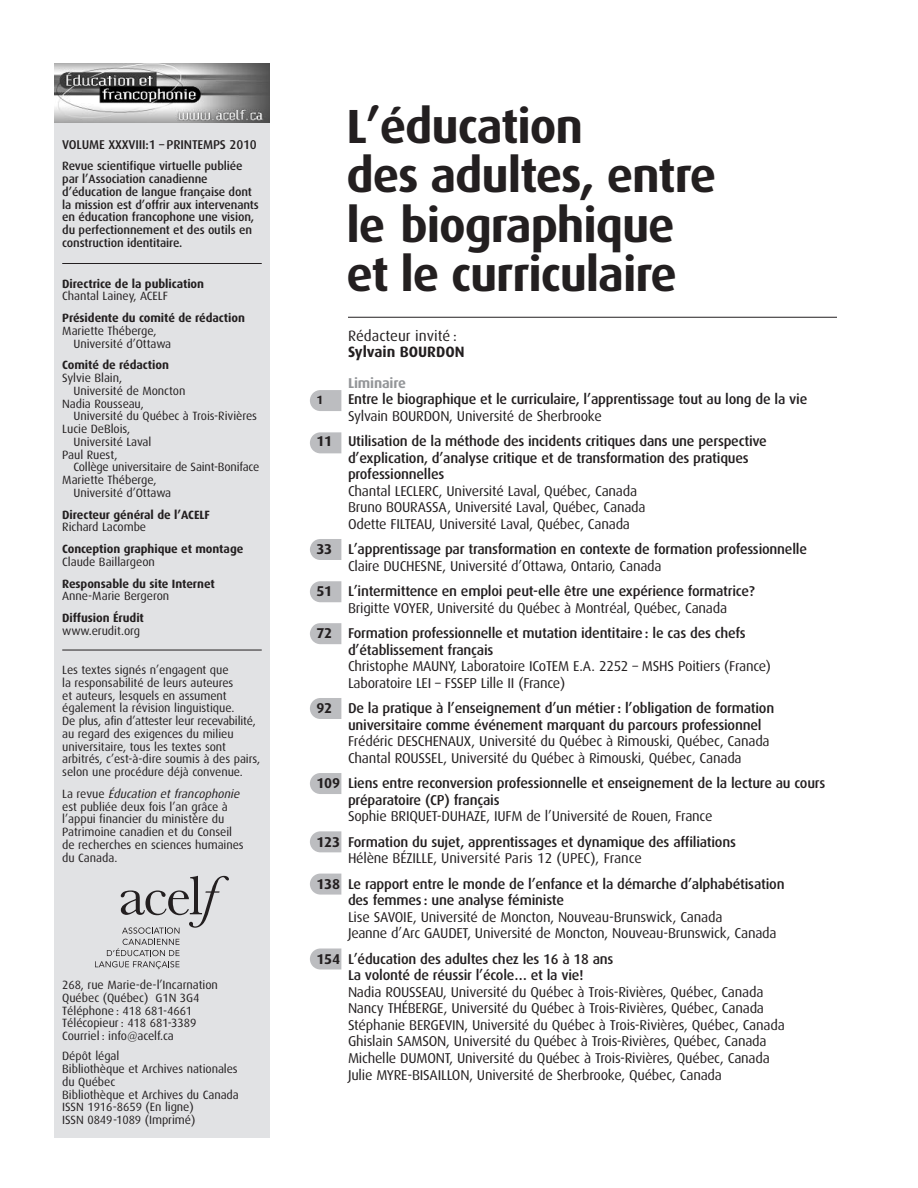
<style>
.page{position:relative;width:918px;height:1188px;background:#fff}
.page>*{position:absolute;margin:0;border:0;box-sizing:border-box;transform-origin:0 0}
.t1{font:700 48px/49.5px "Dax";letter-spacing:-.025em;color:#231f20}
.t2{font:15px "Dax";color:#231f20}
.t3{font:700 15px "Dax";color:#231f20}
.t4{font:500 14.25px/16.5px "Dax";letter-spacing:-.015em;color:#231f20}
.t5{font:14.25px/16.5px "Dax";letter-spacing:-.015em;color:#231f20}
.t6{font:700 14.25px "Dax";letter-spacing:-.01em;color:#939598}
.t7{font:500 12.75px "Dax";letter-spacing:-.01em;color:#231f20}
.t8{font:12px/12.8px "Dax";letter-spacing:-.005em;color:#231f20}
.t9{font:500 12px/12.8px "Dax";letter-spacing:-.01em;color:#231f20}
.t10{font:700 12px "Dax";letter-spacing:-.005em;color:#231f20}
.s1{font-style:italic}
.s2{font-weight:400}
.s3{font-weight:700}
</style>
<div class="page">
<svg style="left:310px;top:432px;width:31px;height:21px"></svg>
<svg style="left:310px;top:390px;width:31px;height:21px"></svg>
<svg style="left:310px;top:539px;width:31px;height:21px"></svg>
<svg style="left:310px;top:581px;width:31px;height:21px"></svg>
<svg style="left:310px;top:623px;width:31px;height:21px"></svg>
<svg style="left:310px;top:698px;width:31px;height:21px"></svg>
<svg style="left:310px;top:773px;width:31px;height:21px"></svg>
<svg style="left:310px;top:831px;width:31px;height:21px"></svg>
<svg style="left:310px;top:874px;width:31px;height:21px"></svg>
<svg style="left:310px;top:948px;width:31px;height:21px"></svg>
<hr style="left:348px;top:317px;width:489px;height:1px;background:#231f20">
<div style="left:54px;top:68px;width:216px;height:1070px;background:#e1e2e4"></div>
<hr style="left:62px;top:263px;width:200px;height:1px;background:#231f20">
<hr style="left:62px;top:650px;width:200px;height:1px;background:#231f20">
<img style="left:54px;top:63px;width:216px;height:60px">
<svg style="left:95px;top:876px;width:134px;height:93px"></svg>
<p class="t7" style="left:62px;top:137px;width:196px">VOLUME XXXVIII:1 – PRINTEMPS 2010</p>
<p class="t9" style="left:62px;top:160px;width:198px">Revue scientifique virtuelle publiée par l’Association canadienne d’éducation de langue française dont la mission est d’offrir aux intervenants en éducation francophone une vision, du perfectionnement et des outils en construction identitaire.</p>
<p class="t10" style="left:62px;top:277px;width:143px">Directrice de la publication</p>
<p class="t8" style="left:62px;top:290px;width:107px">Chantal Lainey, ACELF</p>
<p class="t10" style="left:62px;top:311px;width:184px">Présidente du comité de rédaction</p>
<p class="t8" style="left:73px;top:325px;width:99px;text-indent:-11px">Mariette Théberge,<br>Université d’Ottawa</p>
<p class="t10" style="left:62px;top:358px;width:108px">Comité de rédaction</p>
<p class="t8" style="left:62px;top:372px;width:62px">Sylvie Blain,</p>
<p class="t8" style="left:73px;top:384px;width:113px">Université de Moncton</p>
<p class="t8" style="left:62px;top:397px;width:83px">Nadia Rousseau,</p>
<p class="t8" style="left:73px;top:410px;width:185px">Université du Québec à Trois-Rivières</p>
<p class="t8" style="left:62px;top:423px;width:70px">Lucie DeBlois,</p>
<p class="t8" style="left:73px;top:435px;width:79px">Université Laval</p>
<p class="t8" style="left:62px;top:448px;width:57px">Paul Ruest,</p>
<p class="t8" style="left:73px;top:461px;width:187px">Collège universitaire de Saint-Boniface</p>
<p class="t8" style="left:62px;top:474px;width:96px">Mariette Théberge,</p>
<p class="t8" style="left:73px;top:486px;width:99px">Université d’Ottawa</p>
<p class="t10" style="left:62px;top:508px;width:149px">Directeur général de l’ACELF</p>
<p class="t8" style="left:62px;top:521px;width:85px">Richard Lacombe</p>
<p class="t10" style="left:62px;top:542px;width:183px">Conception graphique et montage</p>
<p class="t8" style="left:62px;top:555px;width:94px">Claude Baillargeon</p>
<p class="t10" style="left:62px;top:577px;width:154px">Responsable du site Internet</p>
<p class="t8" style="left:62px;top:590px;width:109px">Anne-Marie Bergeron</p>
<p class="t10" style="left:62px;top:611px;width:83px">Diffusion Érudit</p>
<p class="t8" style="left:62px;top:624px;width:80px">www.erudit.org</p>
<p class="t8" style="left:62px;top:664px;width:200px">Les textes signés n’engagent que<br>la responsabilité de leurs auteures<br>et auteurs, lesquels en assument également la révision linguistique.<br>De plus, afin d’attester leur recevabilité, au regard des exigences du milieu universitaire, tous les textes sont arbitrés, c’est-à-dire soumis à des pairs, selon une procédure déjà convenue.</p>
<p class="t8" style="left:62px;top:788px;width:183px">L a r e v u e <span class="s1">Éducation et francophonie </span>est publiée deux fois l’an grâce à l’appui financier du ministère du<br>Patrimoine canadien et du Conseil de recherches en sciences humaines du Canada.</p>
<p class="t8" style="left:62px;top:979px;width:157px">268, rue Marie-de-l’Incarnation<br>Québec (Québec) G1N 3G4<br>Téléphone : 418 681-4661<br>Télécopieur : 418 681-3389<br>Courriel : info@acelf.ca</p>
<p class="t8" style="left:62px;top:1050px;width:178px">Dépôt légal<br>Bibliothèque et Archives nationales du Québec<br>Bibliothèque et Archives du Canada<br>ISSN 1916-8659 (En ligne)<br>ISSN 0849-1089 (Imprimé)</p>
<h1 class="t1" style="left:346px;top:102px;width:371px">L’éducation<br>des adultes, entre le biographique et le curriculaire</h1>
<p class="t2" style="left:348px;top:327px;width:110px">Rédacteur invité :</p>
<p class="t3" style="left:348px;top:344px;width:118px">Sylvain BOURDON</p>
<p class="t6" style="left:348px;top:375px;width:59px">Liminaire</p>
<p class="t10" style="left:316px;top:394px;width:8px">1</p>
<p class="t4" style="left:348px;top:391px;width:461px">Entre le biographique et le curriculaire, l’apprentissage tout au long de la vie</p>
<p class="t4" style="left:316px;top:403px;width:452px;line-height:25.5px;text-indent:32px"><span class="s2">Sylvain BOURDON, Université de Sherbrooke<br></span><span class="s3">11</span> Utilisation de la méthode des incidents critiques dans une perspective</p>
<p class="t4" style="left:348px;top:450px;width:402px">d’explication, d’analyse critique et de transformation des pratiques professionnelles</p>
<p class="t5" style="left:348px;top:483px;width:299px">Chantal LECLERC, Université Laval, Québec, Canada<br>Bruno BOURASSA, Université Laval, Québec, Canada<br>Odette FILTEAU, Université Laval, Québec, Canada</p>
<p class="t4" style="left:348px;top:541px;width:461px;text-indent:-32px"><span class="s3">33</span> L’apprentissage par transformation en contexte de formation professionnelle<br><span class="s2">Claire DUCHESNE, Université d’Ottawa, Ontario, Canada</span></p>
<p class="t4" style="left:316px;top:583px;width:440px;text-align:center"><span class="s3">51</span> L’intermittence en emploi peut-elle être une expérience formatrice?<br><span class="s2">Brigitte VOYER, Université du Québec à Montréal, Québec, Canada</span></p>
<p class="t4" style="left:348px;top:625px;width:399px;text-indent:-32px"><span class="s3">72</span> Formation professionnelle et mutation identitaire : le cas des chefs d’établissement français</p>
<p class="t5" style="left:348px;top:658px;width:425px">Christophe MAUNY, Laboratoire ICoTEM E.A. 2252 – MSHS Poitiers (France)<br>Laboratoire LEI – FSSEP Lille II (France)</p>
<p class="t4" style="left:348px;top:700px;width:428px;text-indent:-32px"><span class="s3">92</span> De la pratique à l’enseignement d’un métier : l’obligation de formation universitaire comme événement marquant du parcours professionnel</p>
<p class="t5" style="left:348px;top:733px;width:423px">Frédéric DESCHENAUX, Université du Québec à Rimouski, Québec, Canada<br>Chantal ROUSSEL, Université du Québec à Rimouski, Québec, Canada</p>
<p class="t4" style="left:348px;top:775px;width:479px;text-indent:-32px"><span class="s3">109</span> Liens entre reconversion professionnelle et enseignement de la lecture au cours préparatoire (CP) français</p>
<p class="t4" style="left:316px;top:804px;width:421px;line-height:25.5px;text-align:center"><span class="s2">Sophie BRIQUET-DUHAZE, IUFM de l’Université de Rouen, France<br></span><span class="s3">123</span> Formation du sujet, apprentissages et dynamique des affiliations</p>
<p class="t4" style="left:316px;top:846px;width:470px;line-height:25.5px;text-indent:32px"><span class="s2">Hélène BÉZILLE, Université Paris 12 (UPEC), France<br></span><span class="s3">138</span> Le rapport entre le monde de l’enfance et la démarche d’alphabétisation</p>
<p class="t4" style="left:348px;top:892px;width:218px">des femmes : une analyse féministe</p>
<p class="t5" style="left:348px;top:909px;width:430px">Lise SAVOIE, Université de Moncton, Nouveau-Brunswick, Canada<br>Jeanne d’Arc GAUDET, Université de Moncton, Nouveau-Brunswick, Canada</p>
<p class="t4" style="left:316px;top:951px;width:298px;text-align:center"><span class="s3">154</span> L’éducation des adultes chez les 16 à 18 ans<br>La volonté de réussir l’école… et la vie!</p>
<p class="t5" style="left:348px;top:984px;width:438px">Nadia ROUSSEAU, Université du Québec à Trois-Rivières, Québec, Canada Nancy THÉBERGE, Université du Québec à Trois-Rivières, Québec, Canada Stéphanie BERGEVIN, Université du Québec à Trois-Rivières, Québec, Canada Ghislain SAMSON, Université du Québec à Trois-Rivières, Québec, Canada Michelle DUMONT, Université du Québec à Trois-Rivières, Québec, Canada Julie MYRE-BISAILLON, Université de Sherbrooke, Québec, Canada</p>
</div>
